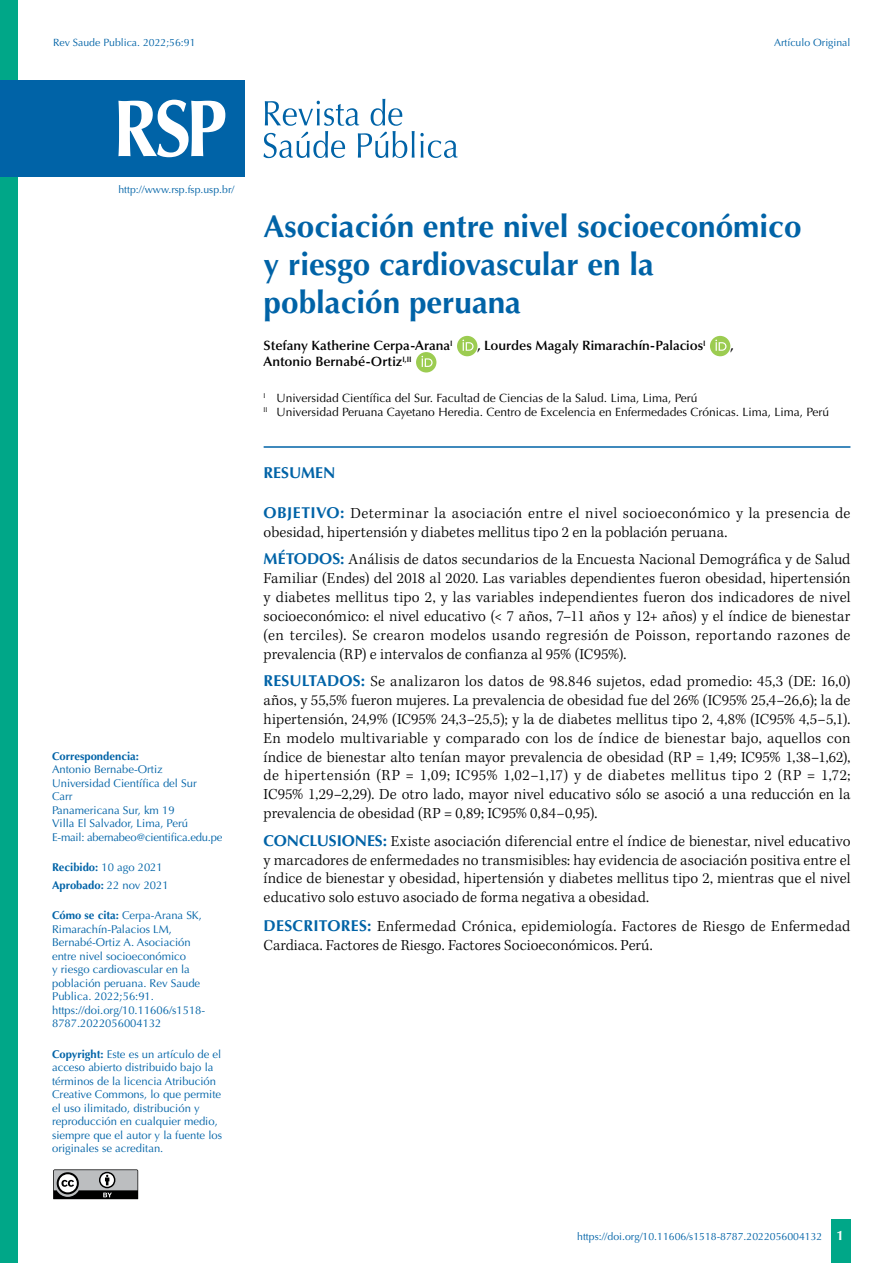
<style>
.page{position:relative;width:893px;height:1263px;background:#fff}
.page>*{position:absolute;margin:0;border:0;box-sizing:border-box;transform-origin:0 0}
.t1{font:700 31.5px/37.8px "Optima LT Std";color:#0063a7}
.t2{font:300 15.75px/18.9px "Kepler Std";letter-spacing:.01em;color:#000;text-align:justify}
.t3{font:700 15.75px "Optima LT Std";color:#0063a7}
.t4{font:600 13.5px "Optima LT Std";color:#000}
.t5{font:12px/14.4px "Optima LT Std";color:#000}
.t6{font:11.25px/13.5px "Optima LT Std";color:#0063a7}
.t7{font:700 11.25px/17.7px "Optima LT Std";color:#0063a7}
.t8{font:10.5px "Optima LT Std";color:#0063a7}
.s1{font-weight:400}
.s2{font-weight:700}
.s3{font-family:"Optima LT Std";font-weight:700;color:#0063a7}
.s4{font-weight:700;font-size:13.5px;color:#fff}
</style>
<div class="page">
<div style="left:831px;top:1220px;width:20px;height:43px;background:#00a788"></div>
<svg style="left:53px;top:1169px;width:85px;height:30px;background:#7e7f80"></svg>
<div style="left:0;top:0;width:18px;height:1263px;background:#00a788"></div>
<hr style="left:264px;top:446px;width:586px;height:2px;background:#0063a7">
<div style="left:457px;top:336px;width:20px;height:20px;background:#9ccc51;border-radius:50%"></div>
<svg style="left:462px;top:340px;width:12px;height:11px"></svg>
<div style="left:710px;top:336px;width:20px;height:20px;background:#9ccc51;border-radius:50%"></div>
<svg style="left:715px;top:340px;width:11px;height:11px"></svg>
<div style="left:416px;top:352px;width:20px;height:20px;background:#9ccc51;border-radius:50%"></div>
<svg style="left:421px;top:356px;width:12px;height:11px"></svg>
<svg style="left:263px;top:99px;width:195px;height:59px"></svg>
<div style="left:0;top:80px;width:244px;height:96px;background:#0063a7"></div>
<svg style="left:118px;top:100px;width:107px;height:57px"></svg>
<p class="t8" style="left:53px;top:36px;width:144px">Rev Saude Publica. 2022;56:91</p>
<p class="t8" style="left:774px;top:36px;width:78px">Artículo Original</p>
<p class="t8" style="left:118px;top:183px;width:117px">http://www.rsp.fsp.usp.br/</p>
<p class="t7" style="left:52px;top:747px;width:88px">Correspondencia:</p>
<p class="t6" style="left:52px;top:763px;width:172px">Antonio Bernabe-Ortiz<br>Universidad Científica del Sur<br>Carr<br>Panamericana Sur, km 19<br>Villa El Salvador, Lima, Perú<br>E-mail: abernabeo@cientifica.edu.pe</p>
<p class="t7" style="left:52px;top:859px;width:118px">Recibido: <span class="s1">10 ago 2021<br></span>Aprobado: <span class="s1">22 nov 2021</span></p>
<p class="t6" style="left:52px;top:909px;width:155px"><span class="s2">Cómo se cita:</span> Cerpa-Arana SK,<br>Rimarachín-Palacios LM,<br>Bernabé-Ortiz A. Asociación entre nivel socioeconómico<br>y riesgo cardiovascular en la población peruana. Rev Saude<br>Publica. 2022;56:91. https://doi.org/10.11606/s1518-<br>8787.2022056004132</p>
<p class="t6" style="left:52px;top:1047px;width:172px"><span class="s2">Copyright:</span> Este es un artículo de el acceso abierto distribuido bajo la términos de la licencia Atribución Creative Commons, lo que permite el uso ilimitado, distribución y reproducción en cualquier medio, siempre que el autor y la fuente los originales se acreditan.</p>
<h1 class="t1" style="left:264px;top:208px;width:539px">Asociación entre nivel socioeconómico y riesgo cardiovascular en la<br>población peruana</h1>
<p class="t4" style="left:264px;top:338px;width:191px">Stefany Katherine Cerpa-Arana<sup>I</sup></p>
<p class="t4" style="left:477px;top:338px;width:230px">, Lourdes Magaly Rimarachín-Palacios<sup>I</sup></p>
<p class="t4" style="left:730px;top:338px;width:5px">,</p>
<p class="t4" style="left:264px;top:354px;width:150px">Antonio Bernabé-Ortiz<sup>I,II</sup></p>
<p class="t5" style="left:264px;top:391px;width:567px"><sup>I</sup> Universidad Científica del Sur. Facultad de Ciencias de la Salud. Lima, Lima, Perú<br><sup>II</sup> Universidad Peruana Cayetano Heredia. Centro de Excelencia en Enfermedades Crónicas. Lima, Lima, Perú</p>
<p class="t3" style="left:264px;top:463px;width:73px">RESUMEN</p>
<p class="t2" style="left:264px;top:504px;width:588px"><span class="s3">OBJETIVO:</span> Determinar la asociación entre el nivel socioeconómico y la presencia de obesidad, hipertensión y diabetes mellitus tipo 2 en la población peruana.</p>
<p class="t2" style="left:264px;top:550px;width:588px"><span class="s3">MÉTODOS:</span> Análisis de datos secundarios de la Encuesta Nacional Demográfica y de Salud Familiar (Endes) del 2018 al 2020. Las variables dependientes fueron obesidad, hipertensión y diabetes mellitus tipo 2, y las variables independientes fueron dos indicadores de nivel socioeconómico: el nivel educativo (&lt; 7 años, 7–11 años y 12+ años) y el índice de bienestar (en terciles). Se crearon modelos usando regresión de Poisson, reportando razones de prevalencia (RP) e intervalos de confianza al 95% (IC95%).</p>
<p class="t2" style="left:264px;top:672px;width:588px"><span class="s3">RESULTADOS:</span> Se analizaron los datos de 98.846 sujetos, edad promedio: 45,3 (DE: 16,0) años, y 55,5% fueron mujeres. La prevalencia de obesidad fue del 26% (IC95% 25,4–26,6); la de hipertensión, 24,9% (IC95% 24,3–25,5); y la de diabetes mellitus tipo 2, 4,8% (IC95% 4,5–5,1).<br>En modelo multivariable y comparado con los de índice de bienestar bajo, aquellos con índice de bienestar alto tenían mayor prevalencia de obesidad (RP = 1,49; IC95% 1,38–1,62), de hipertensión (RP = 1,09; IC95% 1,02–1,17) y de diabetes mellitus tipo 2 (RP = 1,72; IC95% 1,29–2,29). De otro lado, mayor nivel educativo sólo se asoció a una reducción en la prevalencia de obesidad (RP = 0,89; IC95% 0,84–0,95).</p>
<p class="t2" style="left:264px;top:832px;width:588px"><span class="s3">CONCLUSIONES:</span> Existe asociación diferencial entre el índice de bienestar, nivel educativo y marcadores de enfermedades no transmisibles: hay evidencia de asociación positiva entre el índice de bienestar y obesidad, hipertensión y diabetes mellitus tipo 2, mientras que el nivel educativo solo estuvo asociado de forma negativa a obesidad.</p>
<p class="t2" style="left:264px;top:916px;width:588px;line-height:19.8px"><span class="s3">DESCRITORES:</span> Enfermedad Crónica, epidemiología. Factores de Riesgo de Enfermedad<br>Cardiaca. Factores de Riesgo. Factores Socioeconómicos. Perú.</p>
<p class="t8" style="left:577px;top:1230px;width:268px">https://doi.org/10.11606/s1518-8787.2022056004132 <span class="s4">1</span></p>
</div>
